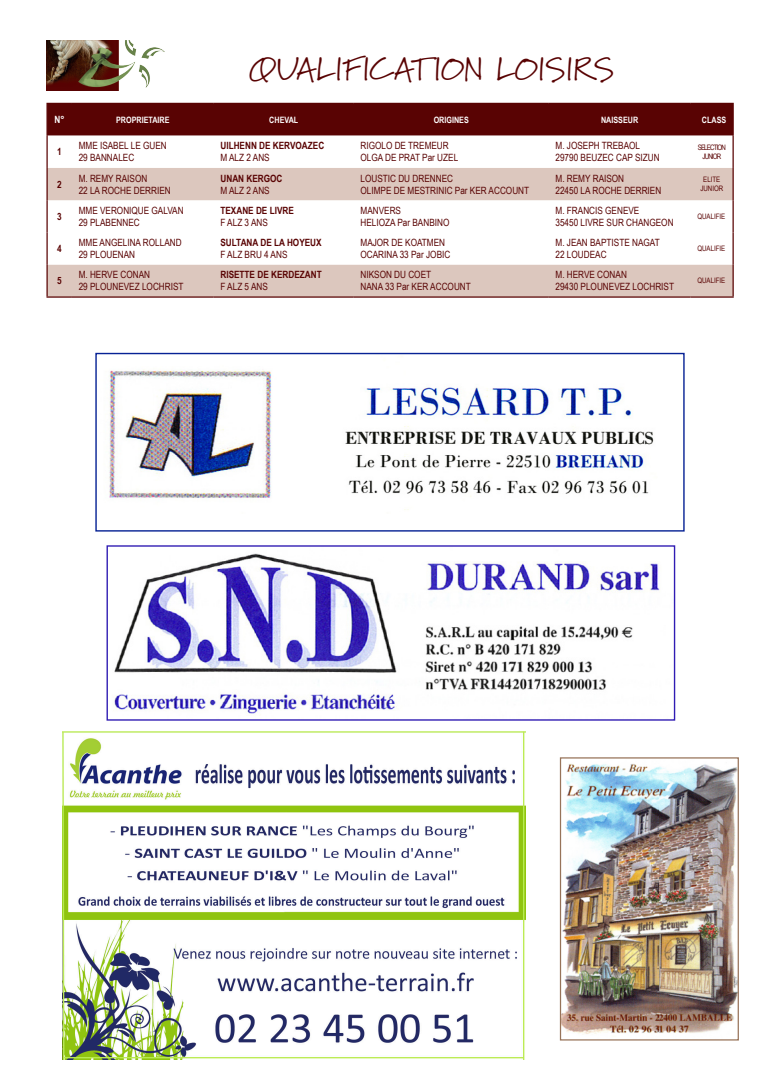
<style>
.page{position:relative;width:780px;height:1088px;background:#fff}
.page>*{position:absolute;margin:0;border:0;box-sizing:border-box;transform-origin:0 0}
.t1{font:32.5px "Marydale";color:#590303}
.Engt{font:10px "Arial Narrow";color:#590303}
.Engt-2{font:700 10px "Arial Narrow";color:#590303}
.NumPass{font:700 10px "Arial Narrow";color:#590303}
.NumPass-2{font:700 10px "Arial Narrow";color:#fff}
.Engt-3{font:700 8.75px "Arial Narrow";color:#fff}
.t2{font:7.5px/9px "Arial Narrow";color:#590303;text-align:center}
.t3{font:7.5px/9px "Arial Narrow";letter-spacing:-.11em;color:#590303;text-align:center}
</style>
<div class="page">
<img style="left:562px;top:764px;width:174px;height:271px">
<div style="left:560px;top:757px;width:178px;height:283px;border:1px solid #977359"></div>
<img style="left:46px;top:40px;width:118px;height:50px">
<svg style="left:48px;top:168px;width:684px;height:128px"></svg>
<div style="left:46px;top:103px;width:686px;height:33px;background:#590303"></div>
<hr style="left:46px;top:104px;width:2px;height:32px;background:#590303">
<hr style="left:72px;top:103px;width:142px;height:1px;background:#590303">
<hr style="left:214px;top:103px;width:140px;height:1px;background:#590303">
<hr style="left:354px;top:103px;width:194px;height:1px;background:#590303">
<hr style="left:548px;top:103px;width:142px;height:1px;background:#590303">
<hr style="left:690px;top:103px;width:43px;height:1px;background:#590303">
<hr style="left:732px;top:104px;width:1px;height:32px;background:#590303">
<hr style="left:46px;top:136px;width:2px;height:32px;background:#590303">
<hr style="left:732px;top:136px;width:1px;height:32px;background:#590303">
<hr style="left:46px;top:168px;width:2px;height:32px;background:#590303">
<hr style="left:732px;top:168px;width:1px;height:32px;background:#590303">
<hr style="left:46px;top:200px;width:2px;height:32px;background:#590303">
<hr style="left:732px;top:200px;width:1px;height:32px;background:#590303">
<hr style="left:46px;top:232px;width:2px;height:33px;background:#590303">
<hr style="left:732px;top:232px;width:1px;height:33px;background:#590303">
<hr style="left:46px;top:265px;width:2px;height:31px;background:#590303">
<hr style="left:732px;top:265px;width:1px;height:31px;background:#590303">
<hr style="left:46px;top:296px;width:26px;height:2px;background:#590303">
<hr style="left:72px;top:296px;width:142px;height:2px;background:#590303">
<hr style="left:214px;top:296px;width:140px;height:2px;background:#590303">
<hr style="left:354px;top:296px;width:194px;height:2px;background:#590303">
<hr style="left:548px;top:296px;width:142px;height:2px;background:#590303">
<hr style="left:690px;top:296px;width:43px;height:2px;background:#590303">
<img style="left:109px;top:370px;width:545px;height:140px">
<div style="left:95px;top:353px;width:589px;height:178px;border:1px solid #072295"></div>
<img style="left:63px;top:731px;width:463px;height:328px">
<img style="left:113px;top:553px;width:547px;height:161px">
<p class="t1" style="left:249px;top:50px;width:366px">QUALIFICATION LOISIRS</p>
<p class="NumPass-2" style="left:55px;top:112px;width:11px">N°</p>
<p class="Engt-3" style="left:116px;top:113px;width:55px">PROPRIETAIRE</p>
<p class="Engt-3" style="left:269px;top:113px;width:30px">CHEVAL</p>
<p class="Engt-3" style="left:433px;top:113px;width:37px">ORIGINES</p>
<p class="Engt-3" style="left:601px;top:113px;width:39px">NAISSEUR</p>
<p class="Engt-3" style="left:702px;top:113px;width:26px">CLASS</p>
<p class="NumPass" style="left:57px;top:144px;width:6px">1</p>
<p class="Engt" style="left:360px;top:139px;width:90px">RIGOLO DE TREMEUR</p>
<p class="Engt" style="left:360px;top:151px;width:99px">OLGA DE PRAT Par UZEL</p>
<p class="Engt" style="left:555px;top:139px;width:86px">M. JOSEPH TREBAOL</p>
<p class="Engt" style="left:555px;top:151px;width:106px">29790 BEUZEC CAP SIZUN</p>
<p class="t3" style="left:697px;top:143px;width:30px">SELECTION<br>JUNIOR</p>
<p class="Engt" style="left:79px;top:139px;width:90px">MME ISABEL LE GUEN</p>
<p class="Engt" style="left:79px;top:151px;width:57px">29 BANNALEC</p>
<p class="Engt-2" style="left:220px;top:138px;width:105px">UILHENN DE KERVOAZEC</p>
<p class="Engt" style="left:220px;top:151px;width:51px">M ALZ 2 ANS</p>
<p class="NumPass" style="left:57px;top:177px;width:6px">2</p>
<p class="Engt" style="left:79px;top:171px;width:70px">M. REMY RAISON</p>
<p class="Engt" style="left:79px;top:183px;width:94px">22 LA ROCHE DERRIEN</p>
<p class="Engt-2" style="left:220px;top:171px;width:63px">UNAN KERGOC</p>
<p class="Engt" style="left:220px;top:183px;width:51px">M ALZ 2 ANS</p>
<p class="Engt" style="left:360px;top:171px;width:94px">LOUSTIC DU DRENNEC</p>
<p class="Engt" style="left:360px;top:183px;width:170px">OLIMPE DE MESTRINIC Par KER ACCOUNT</p>
<p class="Engt" style="left:555px;top:171px;width:70px">M. REMY RAISON</p>
<p class="Engt" style="left:555px;top:183px;width:107px">22450 LA ROCHE DERRIEN</p>
<p class="t2" style="left:700px;top:175px;width:24px">ELITE<br>JUNIOR</p>
<p class="NumPass" style="left:57px;top:209px;width:6px">3</p>
<p class="Engt" style="left:79px;top:203px;width:106px">MME VERONIQUE GALVAN</p>
<p class="Engt" style="left:79px;top:215px;width:63px">29 PLABENNEC</p>
<p class="Engt-2" style="left:220px;top:203px;width:75px">TEXANE DE LIVRE</p>
<p class="Engt" style="left:220px;top:215px;width:49px">F ALZ 3 ANS</p>
<p class="Engt" style="left:360px;top:203px;width:42px">MANVERS</p>
<p class="Engt" style="left:360px;top:215px;width:90px">HELIOZA Par BANBINO</p>
<p class="Engt" style="left:555px;top:203px;width:85px">M. FRANCIS GENEVE</p>
<p class="Engt" style="left:555px;top:215px;width:120px">35450 LIVRE SUR CHANGEON</p>
<p class="t2" style="left:697px;top:212px;width:30px">QUALIFIE</p>
<p class="NumPass" style="left:57px;top:241px;width:6px">4</p>
<p class="Engt" style="left:79px;top:235px;width:104px">MME ANGELINA ROLLAND</p>
<p class="Engt" style="left:79px;top:247px;width:58px">29 PLOUENAN</p>
<p class="Engt-2" style="left:220px;top:235px;width:103px">SULTANA DE LA HOYEUX</p>
<p class="Engt" style="left:220px;top:247px;width:69px">F ALZ BRU 4 ANS</p>
<p class="Engt" style="left:360px;top:235px;width:86px">MAJOR DE KOATMEN</p>
<p class="Engt" style="left:360px;top:247px;width:91px">OCARINA 33 Par JOBIC</p>
<p class="Engt" style="left:555px;top:235px;width:106px">M. JEAN BAPTISTE NAGAT</p>
<p class="Engt" style="left:555px;top:247px;width:53px">22 LOUDEAC</p>
<p class="t2" style="left:697px;top:244px;width:30px">QUALIFIE</p>
<p class="NumPass" style="left:57px;top:273px;width:6px">5</p>
<p class="Engt" style="left:79px;top:267px;width:73px">M. HERVE CONAN</p>
<p class="Engt" style="left:79px;top:279px;width:106px">29 PLOUNEVEZ LOCHRIST</p>
<p class="Engt-2" style="left:220px;top:267px;width:103px">RISETTE DE KERDEZANT</p>
<p class="Engt" style="left:220px;top:279px;width:49px">F ALZ 5 ANS</p>
<p class="Engt" style="left:360px;top:267px;width:72px">NIKSON DU COET</p>
<p class="Engt" style="left:360px;top:279px;width:112px">NANA 33 Par KER ACCOUNT</p>
<p class="Engt" style="left:555px;top:267px;width:73px">M. HERVE CONAN</p>
<p class="Engt" style="left:555px;top:279px;width:120px">29430 PLOUNEVEZ LOCHRIST</p>
<p class="t2" style="left:697px;top:276px;width:30px">QUALIFIE</p>
</div>
